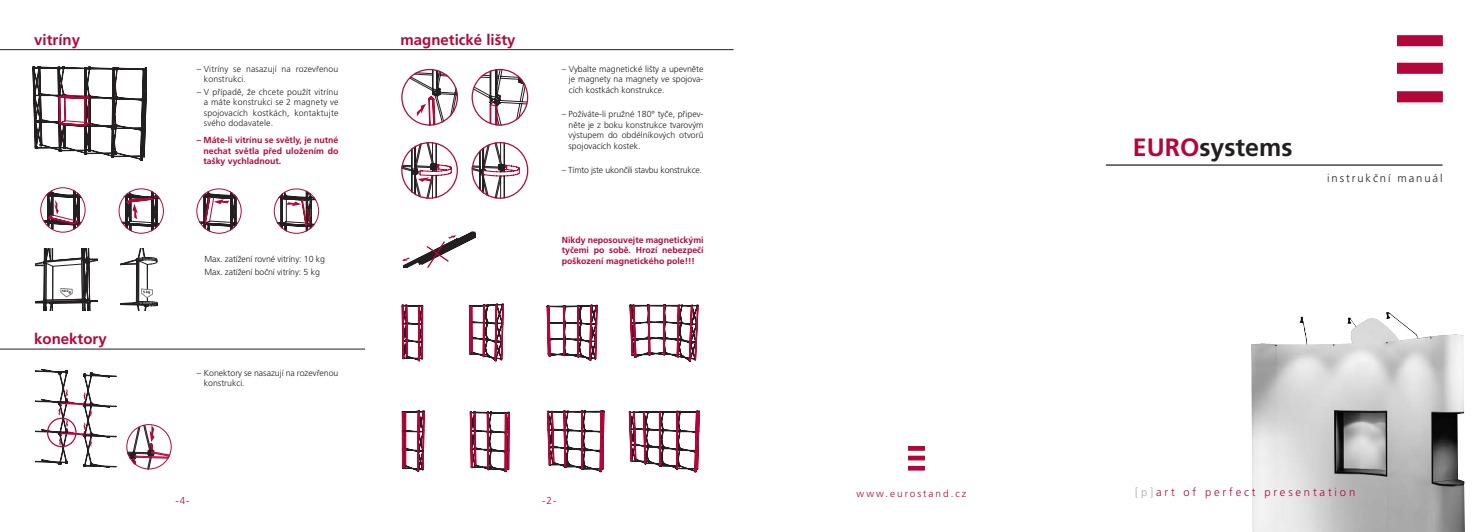
<style>
.page{position:relative;width:1478px;height:532px;background:#fff}
.page>*{position:absolute;margin:0;border:0;box-sizing:border-box;transform-origin:0 0}
.t1{font:700 25px "Frutiger CE";color:#231f20}
.t2{font:700 15px "Frutiger CE";color:#b30739}
.t3{font:300 11.25px "Frutiger CE";letter-spacing:.25em;color:#b30739}
.t4{font:300 11.25px "Frutiger CE";letter-spacing:.17em;color:#231f20}
.t5{font:300 10px "Frutiger CE";letter-spacing:.2em;color:#b30739}
.t6{font:300 8.75px/10.5px "Frutiger CE";color:#231f20}
.t7{font:700 8.75px/10.5px "Frutiger CE";color:#b30739;text-align:justify}
.t8{font:300 8.75px "Frutiger CE";letter-spacing:-.02em;color:#231f20}
.t9{font:900 3.25px "Frutiger CE";color:#231f20}
.s1{color:#b30739}
.s2{color:#a7a9ac}
</style>
<div class="page">
<svg style="left:33px;top:66px;width:114px;height:95px"></svg>
<hr style="left:1106px;top:164px;width:336px;height:2px;background:#231f20">
<img style="left:1251px;top:316px;width:214px;height:215px">
<hr style="left:0;top:49px;width:733px;height:1px;background:#231f20">
<hr style="left:0;top:348px;width:365px;height:1px;background:#231f20">
<svg style="left:40px;top:187px;width:46px;height:45px"></svg>
<svg style="left:119px;top:188px;width:45px;height:46px"></svg>
<svg style="left:196px;top:188px;width:46px;height:46px"></svg>
<svg style="left:274px;top:188px;width:45px;height:46px"></svg>
<svg style="left:35px;top:249px;width:62px;height:61px"></svg>
<svg style="left:35px;top:369px;width:81px;height:98px"></svg>
<div style="left:47px;top:417px;width:30px;height:30px;border:1px solid #b30739;border-radius:50%"></div>
<svg style="left:126px;top:424px;width:46px;height:45px"></svg>
<svg style="left:401px;top:69px;width:57px;height:57px"></svg>
<svg style="left:471px;top:69px;width:57px;height:57px"></svg>
<svg style="left:401px;top:142px;width:57px;height:57px"></svg>
<svg style="left:471px;top:142px;width:57px;height:57px"></svg>
<svg style="left:402px;top:232px;width:73px;height:36px"></svg>
<svg style="left:402px;top:303px;width:297px;height:170px"></svg>
<div style="left:1397px;top:36px;width:45px;height:10px;background:#b30739"></div>
<div style="left:1397px;top:35px;width:45px;height:11px;border:1px solid #b30739"></div>
<div style="left:1397px;top:63px;width:45px;height:10px;background:#b30739"></div>
<div style="left:1397px;top:92px;width:45px;height:10px;background:#b30739"></div>
<div style="left:1397px;top:91px;width:45px;height:11px;border:1px solid #b30739"></div>
<div style="left:908px;top:446px;width:16px;height:4px;border:1px solid #b30739"></div>
<div style="left:908px;top:456px;width:16px;height:3px;border:1px solid #b30739"></div>
<div style="left:908px;top:466px;width:16px;height:4px;border:1px solid #b30739"></div>
<svg style="left:121px;top:249px;width:37px;height:61px"></svg>
<h2 class="t2" style="left:34px;top:32px;width:47px">vitríny</h2>
<h2 class="t2" style="left:400px;top:32px;width:117px">magnetické lišty</h2>
<p class="t6" style="left:204px;top:63px;width:136px;text-indent:-7px">– Vitríny se nasazují na rozevřenou konstrukci.</p>
<p class="t6" style="left:204px;top:86px;width:136px;text-align:justify;text-indent:-7px">– V případě, že chcete použít vitrínu a máte konstrukci se 2 magnety ve spojovacích kostkách, kontaktujte svého dodavatele.</p>
<p class="t7" style="left:203px;top:135px;width:136px;text-indent:-7px">– Máte-li vitrínu se světly, je nutné nechat světla před uložením do tašky vychladnout.</p>
<p class="t9" style="left:62px;top:289px;width:11px;rotate:5deg">10 kg</p>
<h2 class="t2" style="left:34px;top:330px;width:74px">konektory</h2>
<p class="t6" style="left:204px;top:253px;width:122px;line-height:12.2px">Max. zatížení rovné vitríny: 10 kg<br>Max. zatížení boční vitríny: 5 kg</p>
<p class="t6" style="left:204px;top:367px;width:136px;text-indent:-7px">– Konektory se nasazují na rozevřenou konstrukci.</p>
<p class="t6" style="left:569px;top:63px;width:136px;text-align:justify;text-indent:-7px">– Vybalte magnetické lišty a upevněte je magnety na magnety ve spojova&shy;cích kostkách konstrukce.</p>
<p class="t6" style="left:568px;top:109px;width:136px;text-align:justify;text-indent:-7px">– Požíváte-li pružné 180° tyče, připev&shy;něte je z boku konstrukce tvarovým výstupem do obdélníkových otvorů spojovacích kostek.</p>
<p class="t8" style="left:562px;top:165px;width:142px">– Tímto jste ukončili stavbu konstrukce.</p>
<p class="t7" style="left:562px;top:234px;width:143px">Nikdy neposouvejte magnetickými tyčemi po sobě. Hrozí nebezpečí poškození magnetického pole!!!</p>
<p class="t5" style="left:175px;top:495px;width:16px">-4-</p>
<p class="t5" style="left:542px;top:495px;width:16px">-2-</p>
<p class="t5" style="left:856px;top:487px;width:111px">www.eurostand.cz</p>
<h1 class="t1" style="left:1132px;top:133px;width:161px"><span class="s1">EURO</span>systems</h1>
<p class="t4" style="left:1327px;top:172px;width:117px">instrukční manuál</p>
<p class="t3" style="left:1135px;top:485px;width:222px"><span class="s2">[p]</span>art of perfect presentation</p>
</div>
